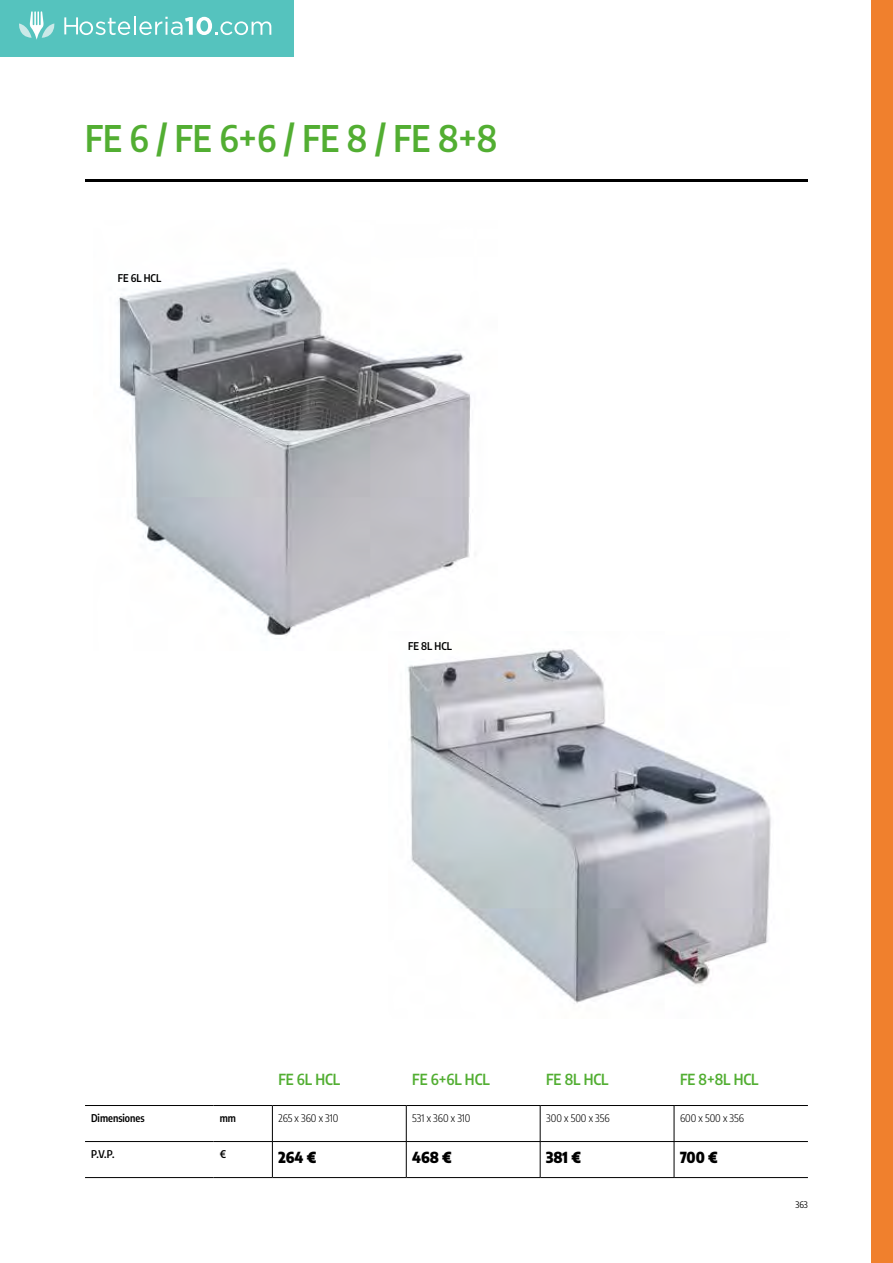
<style>
.page{position:relative;width:893px;height:1263px;background:#fff}
.page>*{position:absolute;margin:0;border:0;box-sizing:border-box;transform-origin:0 0}
.t1{font:600 36px "Encode Sans Condensed";color:#52ae32}
.t2{font:600 15px "Encode Sans Condensed";color:#52ae32}
.t3{font:900 15px "Encode Sans Condensed";color:#000}
.t4{font:300 10.5px "Encode Sans Condensed";color:#000}
.t5{font:600 10.5px "Encode Sans Condensed";color:#000}
.t6{font:9px "Encode Sans Condensed";color:#000}
</style>
<div class="page">
<div style="left:872px;top:0;width:21px;height:1263px;background:#f0802d"></div>
<hr style="left:85px;top:179px;width:723px;height:2px;background:#000">
<hr style="left:85px;top:1105px;width:129px;height:1px;background:#000">
<hr style="left:214px;top:1105px;width:58px;height:1px;background:#000">
<hr style="left:272px;top:1105px;width:134px;height:1px;background:#000">
<hr style="left:406px;top:1105px;width:134px;height:1px;background:#000">
<hr style="left:540px;top:1105px;width:134px;height:1px;background:#000">
<hr style="left:674px;top:1105px;width:134px;height:1px;background:#000">
<hr style="left:85px;top:1177px;width:129px;height:1px;background:#000">
<hr style="left:214px;top:1177px;width:58px;height:1px;background:#000">
<hr style="left:272px;top:1177px;width:134px;height:1px;background:#000">
<hr style="left:406px;top:1177px;width:134px;height:1px;background:#000">
<hr style="left:540px;top:1177px;width:134px;height:1px;background:#000">
<hr style="left:674px;top:1177px;width:134px;height:1px;background:#000">
<hr style="left:272px;top:1106px;width:1px;height:35px;background:#000">
<hr style="left:406px;top:1106px;width:1px;height:35px;background:#000">
<hr style="left:540px;top:1106px;width:1px;height:35px;background:#000">
<hr style="left:674px;top:1106px;width:1px;height:35px;background:#000">
<hr style="left:85px;top:1141px;width:129px;height:1px;background:#000">
<hr style="left:214px;top:1141px;width:58px;height:1px;background:#000">
<hr style="left:272px;top:1141px;width:134px;height:1px;background:#000">
<hr style="left:272px;top:1141px;width:1px;height:36px;background:#000">
<hr style="left:406px;top:1141px;width:134px;height:1px;background:#000">
<hr style="left:406px;top:1141px;width:1px;height:36px;background:#000">
<hr style="left:540px;top:1141px;width:134px;height:1px;background:#000">
<hr style="left:540px;top:1141px;width:1px;height:36px;background:#000">
<hr style="left:674px;top:1141px;width:134px;height:1px;background:#000">
<hr style="left:674px;top:1141px;width:1px;height:36px;background:#000">
<img style="left:118px;top:268px;width:353px;height:368px">
<img style="left:388px;top:631px;width:383px;height:373px">
<div style="left:0;top:0;width:293px;height:57px;background:#55c3be"></div>
<svg style="left:64px;top:16px;width:207px;height:19px"></svg>
<svg style="left:19px;top:11px;width:36px;height:29px"></svg>
<h1 class="t1" style="left:85px;top:115px;width:414px">FE 6 / FE 6+6 / FE 8 / FE 8+8</h1>
<p class="t5" style="left:118px;top:271px;width:45px">FE 6L HCL</p>
<p class="t5" style="left:408px;top:639px;width:45px">FE 8L HCL</p>
<h2 class="t2" style="left:278px;top:1069px;width:63px">FE 6L HCL</h2>
<h2 class="t2" style="left:412px;top:1069px;width:79px">FE 6+6L HCL</h2>
<h2 class="t2" style="left:546px;top:1069px;width:64px">FE 8L HCL</h2>
<h2 class="t2" style="left:680px;top:1069px;width:80px">FE 8+8L HCL</h2>
<p class="t5" style="left:91px;top:1111px;width:55px">Dimensiones</p>
<p class="t5" style="left:220px;top:1111px;width:18px">mm</p>
<p class="t4" style="left:278px;top:1111px;width:62px">265 x 360 x 310</p>
<p class="t4" style="left:412px;top:1111px;width:60px">531 x 360 x 310</p>
<p class="t4" style="left:546px;top:1111px;width:65px">300 x 500 x 356</p>
<p class="t4" style="left:680px;top:1111px;width:65px">600 x 500 x 356</p>
<p class="t5" style="left:91px;top:1147px;width:25px">P.V.P.</p>
<p class="t5" style="left:220px;top:1147px;width:8px">€</p>
<h2 class="t3" style="left:278px;top:1147px;width:39px">264 €</h2>
<h2 class="t3" style="left:412px;top:1147px;width:41px">468 €</h2>
<h2 class="t3" style="left:546px;top:1147px;width:36px">381 €</h2>
<h2 class="t3" style="left:680px;top:1147px;width:39px">700 €</h2>
<p class="t6" style="left:795px;top:1199px;width:14px">363</p>
</div>
